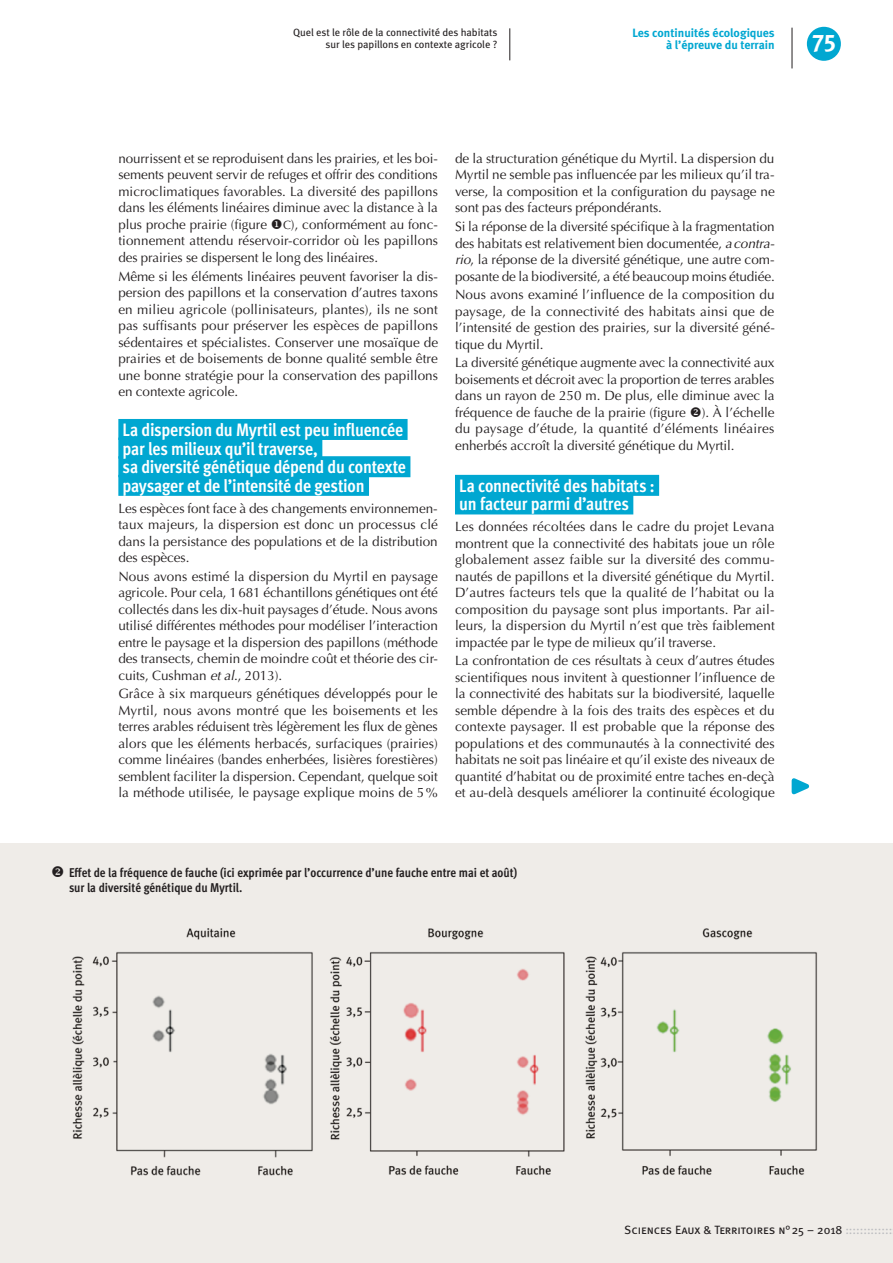
<style>
.page{position:relative;width:893px;height:1263px;background:#fff}
.page>*{position:absolute;margin:0;border:0;box-sizing:border-box;transform-origin:0 0}
.t1{font:24px "Meta Bold Caps Expert";color:#fff}
.t2{font:700 18px/18.6px "Meta Cond OT";letter-spacing:-.015em;color:#fff}
.t3{font:13.5px/16.5px "Optima";letter-spacing:-.005em;color:#231f20;text-align:justify}
.t4{font:700 12.75px/15px "Meta Cond OT";color:#231f20}
.t5{font:12px "Meta Book Caps";color:#231f20}
.t6{font:700 12px/12px "Meta";color:#00a7d1;text-align:right}
.t7{font:10.5px/12px "Meta Book LF";color:#231f20;text-align:right}
.s1{font-size:12px}
.s2{font-style:italic}
.s3{color:#bcbdc0}
</style>
<div class="page">
<div style="left:0;top:843px;width:893px;height:420px;background:#efece8"></div>
<div style="left:455px;top:475px;width:204px;height:21px;background:#00a7d1"></div>
<div style="left:455px;top:493px;width:178px;height:21px;background:#00a7d1"></div>
<div style="left:118px;top:419px;width:290px;height:21px;background:#00a7d1"></div>
<div style="left:118px;top:438px;width:204px;height:21px;background:#00a7d1"></div>
<div style="left:118px;top:456px;width:292px;height:21px;background:#00a7d1"></div>
<div style="left:118px;top:475px;width:251px;height:21px;background:#00a7d1"></div>
<svg style="left:791px;top:778px;width:19px;height:17px"></svg>
<hr style="left:509px;top:28px;width:1px;height:32px;background:#231f20">
<img style="left:72px;top:928px;width:745px;height:248px">
<div style="left:807px;top:27px;width:34px;height:34px;background:#00a7d1;border-radius:50%"></div>
<hr style="left:792px;top:28px;width:1px;height:40px;background:#231f20">
<p class="t7" style="left:293px;top:26px;width:206px">Quel est le rôle de la connectivité des habitats sur les papillons en contexte agricole ?</p>
<p class="t6" style="left:632px;top:27px;width:144px">Les continuités écologiques à l’épreuve du terrain</p>
<h1 class="t1" style="left:812px;top:28px;width:25px">75</h1>
<p class="t3" style="left:118px;top:150px;width:321px">nourrissent et se reproduisent dans les prairies, et les boi&shy;sements peuvent servir de refuges et offrir des conditions microclimatiques favorables. La diversité des papillons dans les éléments linéaires diminue avec la distance à la plus proche prairie (figure ◆<span class="s1">C</span>), conformément au fonc&shy;tionnement attendu réservoir-corridor où les papillons des prairies se dispersent le long des linéaires.</p>
<p class="t3" style="left:118px;top:268px;width:321px">Même si les éléments linéaires peuvent favoriser la dis&shy;persion des papillons et la conservation d’autres taxons en milieu agricole (pollinisateurs, plantes), ils ne sont pas suffisants pour préserver les espèces de papillons sédentaires et spécialistes. Conserver une mosaïque de prairies et de boisements de bonne qualité semble être une bonne stratégie pour la conservation des papillons en contexte agricole.</p>
<h2 class="t2" style="left:123px;top:421px;width:285px">La dispersion du Myrtil est peu influencée par les milieux qu’il traverse,<br>sa diversité génétique dépend du contexte paysager et de l’intensité de gestion</h2>
<p class="t3" style="left:118px;top:500px;width:321px">Les espèces font face à des changements environnemen&shy;taux majeurs, la dispersion est donc un processus clé dans la persistance des populations et de la distribution des espèces.</p>
<p class="t3" style="left:118px;top:568px;width:321px">Nous avons estimé la dispersion du Myrtil en paysage agricole. Pour cela, 1681 échantillons génétiques ont été collectés dans les dix-huit paysages d’étude. Nous avons utilisé différentes méthodes pour modéliser l’interaction entre le paysage et la dispersion des papillons (méthode des transects, chemin de moindre coût et théorie des cir&shy;cuits, Cushman <span class="s2">et al</span>., 2013).</p>
<p class="t3" style="left:118px;top:686px;width:321px">Grâce à six marqueurs génétiques développés pour le Myrtil, nous avons montré que les boisements et les terres arables réduisent très légèrement les flux de gènes alors que les éléments herbacés, surfaciques (prairies) comme linéaires (bandes enherbées, lisières forestières) semblent faciliter la dispersion. Cependant, quelque soit la méthode utilisée, le paysage explique moins de 5%</p>
<p class="t3" style="left:455px;top:150px;width:321px">de la structuration génétique du Myrtil. La dispersion du Myrtil ne semble pas influencée par les milieux qu’il tra&shy;verse, la composition et la configuration du paysage ne sont pas des facteurs prépondérants.</p>
<p class="t3" style="left:455px;top:218px;width:321px">Si la réponse de la diversité spécifique à la fragmentation des habitats est relativement bien documentée, <span class="s2">acontra&shy;rio</span>, la réponse de la diversité génétique, une autre com&shy;posante de la biodiversité, a été beaucoup moins étudiée.</p>
<p class="t3" style="left:455px;top:287px;width:321px">Nous avons examiné l’influence de la composition du paysage, de la connectivité des habitats ainsi que de l’intensité de gestion des prairies, sur la diversité géné&shy;tique du Myrtil.</p>
<p class="t3" style="left:455px;top:355px;width:321px">La diversité génétique augmente avec la connectivité aux boisements et décroit avec la proportion de terres arables dans un rayon de 250 m. De plus, elle diminue avec la fréquence de fauche de la prairie (figure ❖). À l’échelle du paysage d’étude, la quantité d’éléments linéaires enherbés accroît la diversité génétique du Myrtil.</p>
<h2 class="t2" style="left:459px;top:477px;width:197px">La connectivité des habitats : un facteur parmi d’autres</h2>
<p class="t3" style="left:455px;top:519px;width:321px">Les données récoltées dans le cadre du projet Levana montrent que la connectivité des habitats joue un rôle globalement assez faible sur la diversité des commu&shy;nautés de papillons et la diversité génétique du Myrtil.<br>D’autres facteurs tels que la qualité de l’habitat ou la composition du paysage sont plus importants. Par ail&shy;leurs, la dispersion du Myrtil n’est que très faiblement impactée par le type de milieux qu’il traverse.</p>
<p class="t3" style="left:455px;top:653px;width:321px">La confrontation de ces résultats à ceux d’autres études scientifiques nous invitent à questionner l’influence de la connectivité des habitats sur la biodiversité, laquelle semble dépendre à la fois des traits des espèces et du contexte paysager. Il est probable que la réponse des populations et des communautés à la connectivité des habitats ne soit pas linéaire et qu’il existe des niveaux de quantité d’habitat ou de proximité entre taches en-deçà et au-delà desquels améliorer la continuité écologique</p>
<p class="t4" style="left:69px;top:865px;width:450px;text-indent:-18px">❖ Effet de la fréquence de fauche (ici exprimée par l’occurrence d’une fauche entre mai et août) sur la diversité génétique du Myrtil.</p>
<p class="t5" style="left:624px;top:1223px;width:269px">Sciences Eaux &amp; Territoires n°25 – 2018 <span class="s3">:::::::::::::</span></p>
</div>
